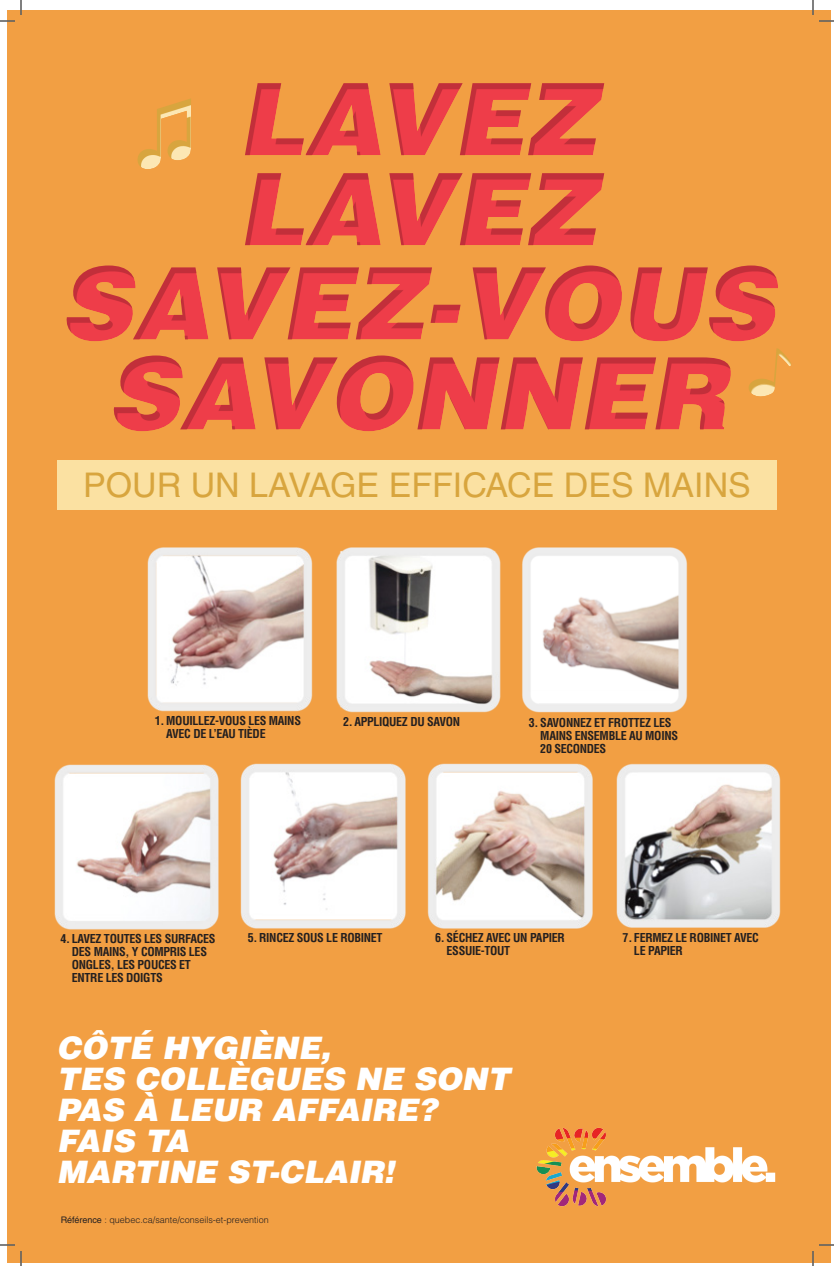
<style>
.page{position:relative;width:834px;height:1266px;background:#fff}
.page>*{position:absolute;margin:0;border:0;box-sizing:border-box;transform-origin:0 0}
.t1{font:italic 900 100px/91.4px "Helvetica LT Std";color:#ee3d49;text-align:center}
.t2{font:34px "Helvetica LT Std";color:#d8a53e}
.CONSEIL{font:italic 900 31px/31px "Helvetica LT Std";color:#fff}
.t3{font:700 condensed 12px/13px "Helvetica LT Std";letter-spacing:-.025em;color:#231f20}
.t4{font:300 9px "Helvetica LT Std";color:#231f20}
.s1{font-weight:400}
</style>
<div class="page">
<div style="left:7px;top:11px;width:824px;height:1252px;background:#f29f43"></div>
<svg style="left:245px;top:83px;width:360px;height:154px"></svg>
<svg style="left:66px;top:237px;width:711px;height:193px"></svg>
<div style="left:57px;top:460px;width:720px;height:50px;background:#fbe1a2"></div>
<img style="left:536px;top:1127px;width:240px;height:80px">
<svg style="left:747px;top:345px;width:44px;height:55px"></svg>
<svg style="left:137px;top:98px;width:54px;height:71px"></svg>
<img style="left:240px;top:763px;width:166px;height:166px">
<img style="left:336px;top:547px;width:165px;height:166px">
<img style="left:54px;top:764px;width:165px;height:165px">
<img style="left:147px;top:547px;width:166px;height:165px">
<img style="left:427px;top:763px;width:166px;height:166px">
<img style="left:616px;top:763px;width:165px;height:165px">
<img style="left:522px;top:547px;width:166px;height:166px">
<svg style="left:0;top:0;width:22px;height:22px"></svg>
<svg style="left:0;top:1244px;width:22px;height:22px"></svg>
<svg style="left:812px;top:0;width:22px;height:22px"></svg>
<svg style="left:812px;top:1244px;width:22px;height:22px"></svg>
<h1 class="t1" style="left:60px;top:72px;width:716px">LAVEZ<br>LAVEZ<br>SAVEZ-VOUS<br>SAVONNER</h1>
<p class="t2" style="left:83px;top:465px;width:669px">POUR UN LAVAGE EFFICACE DES MAINS</p>
<p class="t3" style="left:166px;top:714px;width:136px;text-indent:-11px">1. MOUILLEZ-VOUS LES MAINS<br>AVEC DE L’EAU TIÈDE</p>
<p class="t3" style="left:343px;top:715px;width:119px">2. APPLIQUEZ DU SAVON</p>
<p class="t3" style="left:540px;top:716px;width:139px;text-indent:-11px">3. SAVONNEZ ET FROTTEZ LES<br>MAINS ENSEMBLE AU MOINS<br>20 SECONDES</p>
<p class="t3" style="left:61px;top:932px;width:156px;text-align:center">4. LAVEZ TOUTES LES SURFACES<br>DES MAINS, Y COMPRIS LES</p>
<p class="t3" style="left:72px;top:958px;width:121px">ONGLES, LES POUCES ET<br>ENTRE LES DOIGTS</p>
<p class="t3" style="left:248px;top:931px;width:136px">5. RINCEZ SOUS LE ROBINET</p>
<p class="t3" style="left:447px;top:931px;width:120px;text-indent:-11px">6. SÉCHEZ AVEC UN PAPIER<br>ESSUIE-TOUT</p>
<p class="t3" style="left:634px;top:931px;width:126px;text-indent:-11px">7. FERMEZ LE ROBINET AVEC<br>LE PAPIER</p>
<p class="CONSEIL" style="left:57px;top:1032px;width:454px">CÔTÉ HYGIÈNE,<br>TES COLLÈGUES NE SONT<br>PAS À LEUR AFFAIRE?<br>FAIS TA<br>MARTINE ST-CLAIR!</p>
<p class="t4" style="left:61px;top:1214px;width:209px"><span class="s1">Référence</span> : quebec.ca/sante/conseils-et-prevention</p>
</div>
